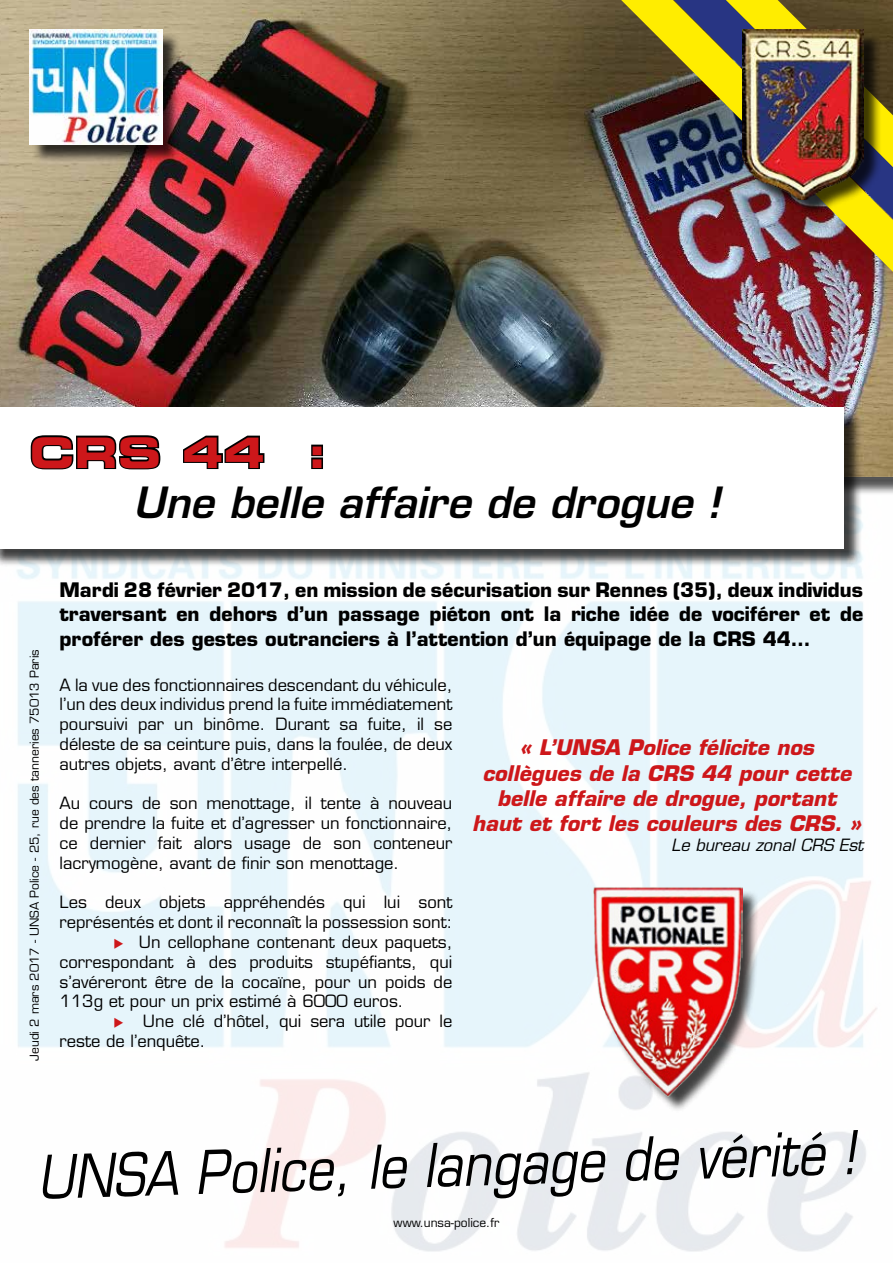
<style>
.page{position:relative;width:893px;height:1263px;background:#fff}
.page>*{position:absolute;margin:0;border:0;box-sizing:border-box;transform-origin:0 0}
.t1{font:italic 58.5px "Eurostile LT Std";color:#000;scale:.85 1}
.t2{font:italic 600 42px "Eurostile LT Std";color:#000}
.t3{font:42px "Eurostile LT Std Bold Ex 2";color:#cd171a}
.t4{font:italic 700 21px/25.2px "Eurostile LT Std";color:#cd171a;text-align:center}
.t5{font:700 19.5px/23.4px "Eurostile LT Std";color:#000}
.t6{font:16.5px/19.8px "Eurostile LT Std";color:#000;text-align:justify}
.t7{font:italic 16.5px "Eurostile LT Std";color:#000}
.t8{font:12px "Eurostile LT Std";color:#000}
.s1{color:#cd171a}
</style>
<div class="page">
<img style="left:0;top:0;width:893px;height:1252px">
<div style="left:0;top:409px;width:862px;height:158px;background:#000;opacity:.75"></div>
<div style="left:0;top:407px;width:843px;height:142px;background:#fff"></div>
<div style="left:32px;top:32px;width:149px;height:131px;background:#000;opacity:.75"></div>
<img style="left:30px;top:30px;width:132px;height:115px">
<svg style="left:30px;top:435px;width:131px;height:35px"></svg>
<svg style="left:183px;top:435px;width:82px;height:34px"></svg>
<svg style="left:311px;top:444px;width:12px;height:25px"></svg>
<img style="left:621px;top:0;width:272px;height:272px">
<img style="left:674px;top:0;width:219px;height:219px">
<svg style="left:726px;top:0;width:167px;height:167px;background:#817728"></svg>
<div style="left:745px;top:32px;width:137px;height:186px;background:#000;opacity:.75"></div>
<img style="left:743px;top:30px;width:120px;height:170px">
<div style="left:596px;top:889px;width:163px;height:224px;background:#000;opacity:.75"></div>
<img style="left:591px;top:884px;width:151px;height:213px">
<svg style="left:60px;top:948px;width:12px;height:1px"></svg>
<svg style="left:60px;top:1027px;width:12px;height:1px"></svg>
<h2 class="t3" style="left:30px;top:423px;width:299px">CRS 44 :</h2>
<h2 class="t2" style="left:133px;top:476px;width:588px">Une belle affaire de drogue !</h2>
<p class="t8" style="left:27px;top:1061px;width:413px;rotate:-90deg">Jeudi 2 mars 2017 - UNSA Police - 25, rue des tanneries 75013 Paris</p>
<p class="t5" style="left:60px;top:578px;width:805px">Mardi 28 février 2017, en mission de sécurisation sur Rennes (35), deux individus traversant en dehors d’un passage piéton ont la riche idée de vociférer et de</p>
<p class="t5" style="left:60px;top:627px;width:752px">proférer des gestes outranciers à l’attention d’un équipage de la CRS 44…</p>
<p class="t6" style="left:60px;top:675px;width:394px">A la vue des fonctionnaires descendant du véhicule, l’un des deux individus prend la fuite immédiatement poursuivi par un binôme. Durant sa fuite, il se déleste de sa ceinture puis, dans la foulée, de deux autres objets, avant d’être interpellé.</p>
<p class="t6" style="left:60px;top:794px;width:394px">Au cours de son menottage, il tente à nouveau de prendre la fuite et d’agresser un fonctionnaire, ce dernier fait alors usage de son conteneur lacrymogène, avant de finir son menottage.</p>
<p class="t6" style="left:60px;top:893px;width:394px">Les deux objets appréhendés qui lui sont représentés et dont il reconnaît la possession sont:</p>
<p class="t6" style="left:60px;top:932px;width:394px;text-indent:54px"><span class="s1">◆</span> Un cellophane contenant deux paquets, correspondant à des produits stupéfiants, qui s’avéreront être de la cocaïne, pour un poids de 113g et pour un prix estimé à 6000 euros.</p>
<p class="t6" style="left:60px;top:1011px;width:394px;text-indent:54px"><span class="s1">◆</span> Une clé d’hôtel, qui sera utile pour le reste de l’enquête.</p>
<p class="t4" style="left:472px;top:735px;width:391px">« L’UNSA Police félicite nos collègues de la CRS 44 pour cette belle affaire de drogue, portant haut et fort les couleurs des CRS. »</p>
<p class="t7" style="left:671px;top:835px;width:194px">Le bureau zonal CRS Est</p>
<h1 class="t1" style="left:36px;top:1144px;width:964px;rotate:-2deg">UNSA Police, le langage de vérité !</h1>
<p class="t8" style="left:394px;top:1216px;width:107px">www.unsa-police.fr</p>
</div>
